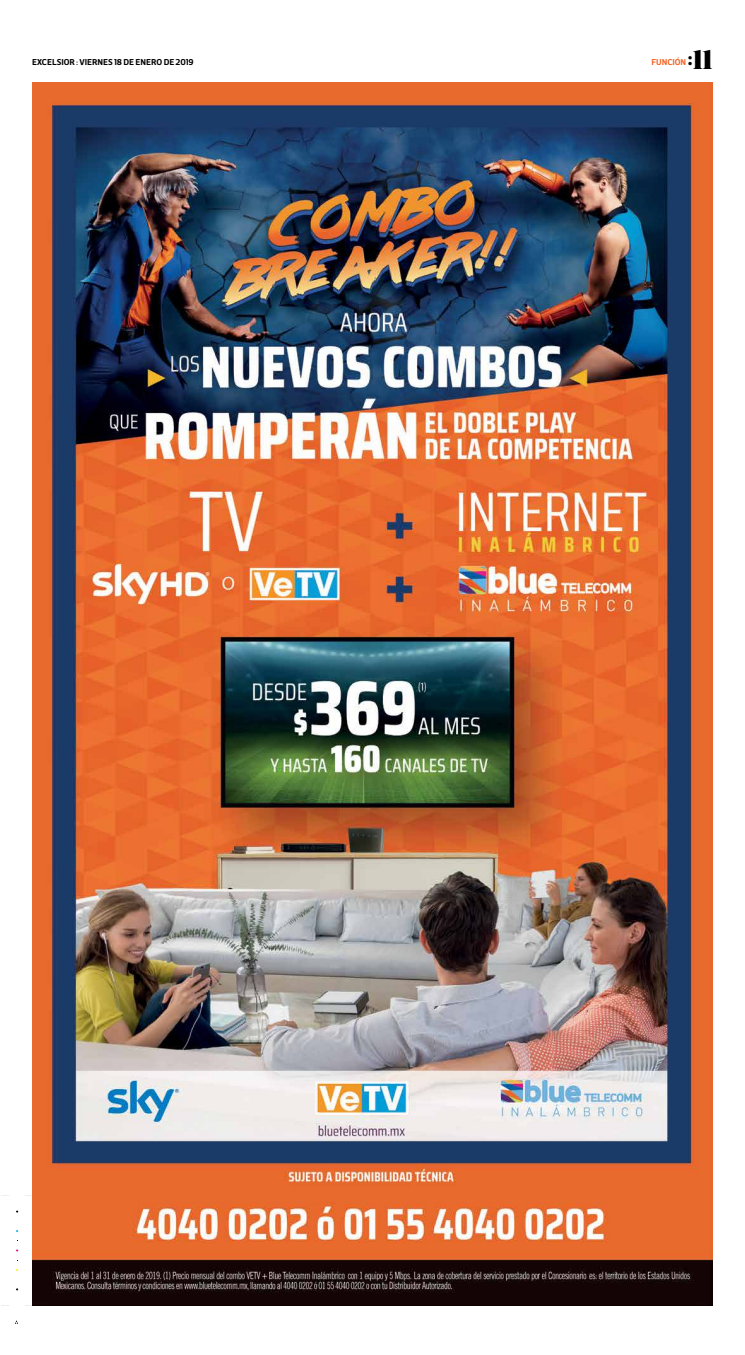
<style>
.page{position:relative;width:745px;height:1355px;background:#fff}
.page>*{position:absolute;margin:0;border:0;box-sizing:border-box;transform-origin:0 0}
.t1{font:26.25px "Breve Display";color:#000}
.t2{font:600 8.75px "Breve Sans Text";letter-spacing:-.005em;color:#000}
.t3{font:600 8.75px "Breve Sans Text";letter-spacing:-.005em;color:#f26529}
.t4{font:5.25px "Courier";color:#000}
</style>
<div class="page">
<img style="left:32px;top:83px;width:680px;height:1222px">
<h2 class="t2" style="left:164px;top:57px;width:32px">DE 2019</h2>
<h2 class="t3" style="left:651px;top:57px;width:35px">FUNCIÓN</h2>
<h1 class="t1" style="left:687px;top:44px;width:27px"><sup>:</sup>11</h1>
<h2 class="t2" style="left:32px;top:57px;width:120px">EXCELSIOR : VIERNES 18 DE ENERO</h2>
<p class="t4" style="left:66px;top:59px;width:80px">Función-Combo-27.4x49.pdf</p>
<p class="t4" style="left:154px;top:59px;width:5px">1</p>
<p class="t4" style="left:166px;top:59px;width:27px">12/20/18</p>
</div>
